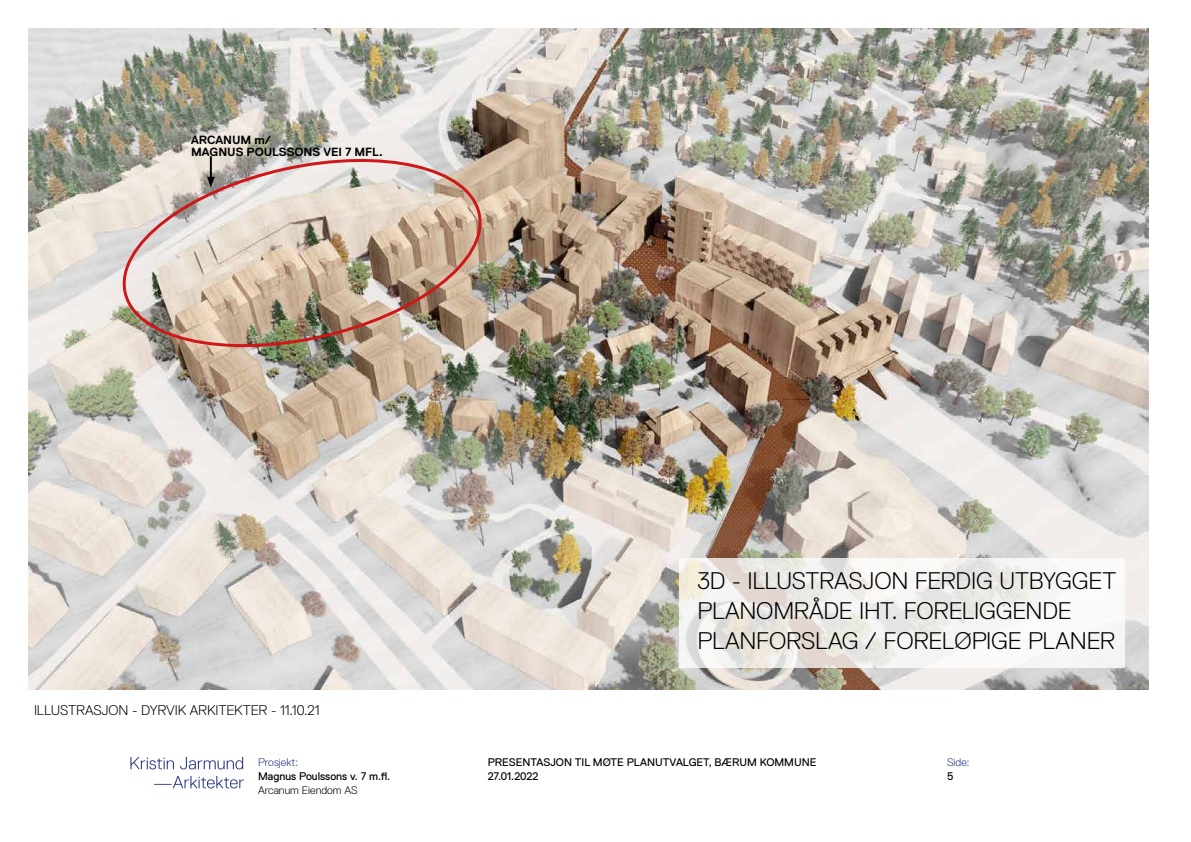
<style>
.page{position:relative;width:1191px;height:842px;background:#fff}
.page>*{position:absolute;margin:0;border:0;box-sizing:border-box;transform-origin:0 0}
.t1{font:300 24px/30px "Replica Std";letter-spacing:-.015em;color:#000}
.t2{font:300 14px "Replica Std";letter-spacing:-.01em;color:#000}
.t3{font:700 11.9px/11.9px "Replica Std";letter-spacing:-.005em;color:#000}
.t4{font:11px/14px "Replica Std";color:#000}
.t5{font:300 11px "Replica Std";color:#000}
.t6{font:300 11px "Replica Std";color:#283583}
</style>
<div class="page">
<img style="left:29px;top:28px;width:1119px;height:661px">
<img style="left:115px;top:148px;width:374px;height:210px">
<svg style="left:130px;top:757px;width:44px;height:12px"></svg>
<svg style="left:180px;top:757px;width:63px;height:12px"></svg>
<svg style="left:154px;top:776px;width:90px;height:12px"></svg>
<hr style="left:210px;top:156px;width:2px;height:24px;background:#000">
<svg style="left:207px;top:177px;width:8px;height:10px"></svg>
<svg style="left:679px;top:559px;width:445px;height:109px;fill:#f4f3f2"></svg>
<p class="t3" style="left:191px;top:134px;width:193px">ARCANUM m/<br>MAGNUS POULSSONS VEI 7 MFL.</p>
<p class="t2" style="left:34px;top:703px;width:287px">ILLUSTRASJON - DYRVIK ARKITEKTER - 11.10.21</p>
<p class="t6" style="left:258px;top:756px;width:42px">Prosjekt:</p>
<p class="t4" style="left:258px;top:769px;width:134px">Magnus Poulssons v. 7 m.fl.</p>
<p class="t5" style="left:258px;top:784px;width:101px">Arcanum Eiendom AS</p>
<p class="t1" style="left:697px;top:566px;width:420px">3D - ILLUSTRASJON FERDIG UTBYGGET<br>PLANOMRÅDE IHT. FORELIGGENDE<br>PLANFORSLAG / FORELØPIGE PLANER</p>
<p class="t4" style="left:488px;top:755px;width:330px">PRESENTASJON TIL MØTE PLANUTVALGET, BÆRUM KOMMUNE<br>27.01.2022</p>
<p class="t6" style="left:947px;top:756px;width:24px">Side:</p>
<p class="t4" style="left:947px;top:769px;width:8px">5</p>
</div>
